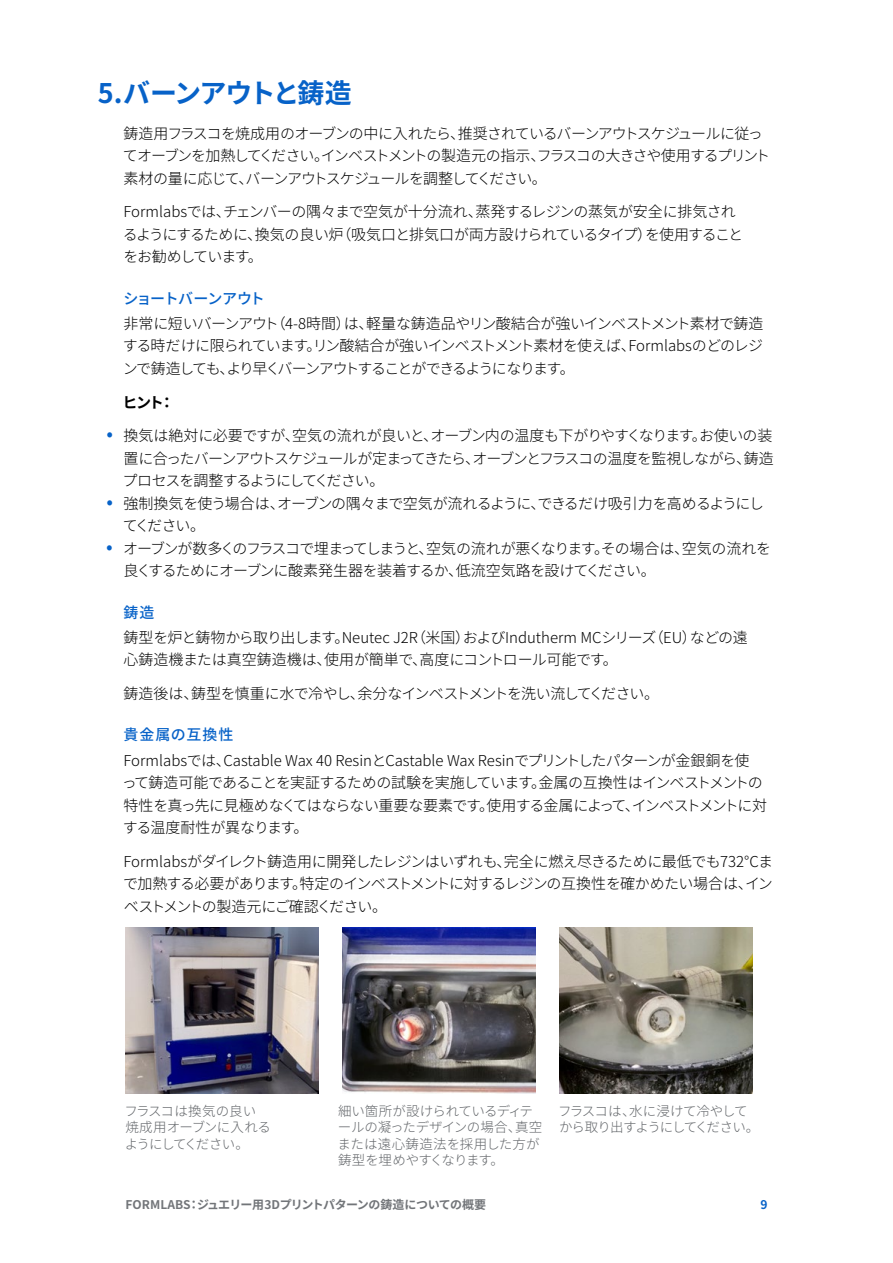
<style>
.page{position:relative;width:893px;height:1263px;background:#fff}
.page>*{position:absolute;margin:0;border:0;box-sizing:border-box;transform-origin:0 0}
.t1{font:700 27px "Noto Sans CJ Kjp";letter-spacing:-.08em;color:#0762c8}
.t2{font:300 15px/22.5px "Noto Sans CJ Kjp";letter-spacing:-.05em;color:#000}
.t3{font:300 15px/22.5px "Noto Sans CJ Kjp";letter-spacing:-.025em;color:#000}
.t4{font:300 15px/22.5px "Noto Sans CJ Kjp";letter-spacing:-.03em;color:#000}
.t5{font:300 15px/22.5px "Noto Sans CJ Kjp";letter-spacing:-.01em;color:#000}
.t6{font:500 15px "Noto Sans CJ Kjp";letter-spacing:-.055em;color:#0762c8}
.t7{font:500 15px "Noto Sans CJ Kjp";letter-spacing:.06em;color:#0762c8}
.t8{font:700 15px "Noto Sans CJ Kjp";color:#000}
.t9{font:500 15px "Noto Sans CJ Kjp";letter-spacing:.01em;color:#0762c8}
.t10{font:300 13.5px/16.2px "Noto Sans CJ Kjp";letter-spacing:-.035em;color:#63666a}
.t11{font:300 13.5px/16.2px "Noto Sans CJ Kjp";letter-spacing:-.075em;color:#63666a}
.t12{font:700 12px "Noto Sans CJ Kjp";letter-spacing:-.02em;color:#727579}
.t13{font:700 12px "Noto Sans CJ Kjp";color:#0762c8}
.s1{font-size:21px;color:#0762c8}
</style>
<div class="page">
<img style="left:125px;top:927px;width:194px;height:166px">
<img style="left:343px;top:927px;width:193px;height:166px">
<img style="left:560px;top:927px;width:192px;height:166px">
<h1 class="t1" style="left:98px;top:77px;width:255px">5.バーンアウトと鋳造</h1>
<p class="t2" style="left:123px;top:122px;width:649px">鋳造用フラスコを焼成用のオーブンの中に入れたら、推奨されているバーンアウトスケジュールに従ってオーブンを加熱してください。インベストメントの製造元の指示、フラスコの大きさや使用するプリント素材の量に応じて、バーンアウトスケジュールを調整してください。</p>
<p class="t4" style="left:123px;top:201px;width:622px">Formlabsでは、チェンバーの隅々まで空気が十分流れ、蒸発するレジンの蒸気が安全に排気されるようにするために、換気の良い炉（吸気口と排気口が両方設けられているタイプ）を使用することをお勧めしています。</p>
<p class="t6" style="left:123px;top:290px;width:143px">ショートバーンアウト</p>
<p class="t2" style="left:123px;top:312px;width:642px;text-align:justify">非常に短いバーンアウト（4-8時間）は、軽量な鋳造品やリン酸結合が強いインベストメント素材で鋳造する時だけに限られています。リン酸結合が強いインベストメント素材を使えば、Formlabsのどのレジンで鋳造しても、より早くバーンアウトすることができるようになります。</p>
<p class="t8" style="left:123px;top:394px;width:53px">ヒント：</p>
<p class="t2" style="left:123px;top:425px;width:653px;text-align:justify;text-indent:-16px"><span class="s1">•</span> 換気は絶対に必要ですが、空気の流れが良いと、オーブン内の温度も下がりやすくなります。お使いの装置に合ったバーンアウトスケジュールが定まってきたら、オーブンとフラスコの温度を監視しながら、鋳造プロセスを調整するようにしてください。</p>
<p class="t2" style="left:123px;top:492px;width:643px;text-indent:-16px"><span class="s1">•</span> 強制換気を使う場合は、オーブンの隅々まで空気が流れるように、できるだけ吸引力を高めるようにしてください。</p>
<p class="t2" style="left:124px;top:537px;width:649px;text-indent:-17px"><span class="s1">•</span> オーブンが数多くのフラスコで埋まってしまうと、空気の流れが悪くなります。その場合は、空気の流れを良くするためにオーブンに酸素発生器を装着するか、低流空気路を設けてください。</p>
<p class="t9" style="left:124px;top:604px;width:32px">鋳造</p>
<p class="t5" style="left:124px;top:626px;width:626px">鋳型を炉と鋳物から取り出します。Neutec J2R（米国）およびIndutherm MCシリーズ（EU）などの遠心鋳造機または真空鋳造機は、使用が簡単で、高度にコントロール可能です。</p>
<p class="t2" style="left:124px;top:683px;width:537px">鋳造後は、鋳型を慎重に水で冷やし、余分なインベストメントを洗い流してください。</p>
<p class="t7" style="left:124px;top:726px;width:111px">貴金属の互換性</p>
<p class="t3" style="left:122px;top:749px;width:647px">Formlabsでは、Castable Wax 40 ResinとCastable Wax Resinでプリントしたパターンが金銀銅を使<br>って鋳造可能であることを実証するための試験を実施しています。金属の互換性はインベストメントの特性を真っ先に見極めなくてはならない重要な要素です。使用する金属によって、インベストメントに対する温度耐性が異なります。</p>
<p class="t2" style="left:123px;top:850px;width:652px;text-align:justify">Formlabsがダイレクト鋳造用に開発したレジンはいずれも、完全に燃え尽きるために最低でも732°Cまで加熱する必要があります。特定のインベストメントに対するレジンの互換性を確かめたい場合は、インベストメントの製造元にご確認ください。</p>
<p class="t10" style="left:124px;top:1103px;width:148px">フラスコは換気の良い焼成用オーブンに入れるようにしてください。</p>
<p class="t10" style="left:338px;top:1103px;width:206px">細い箇所が設けられているディテールの凝ったデザインの場合、真空または遠心鋳造法を採用した方が鋳型を埋めやすくなります。</p>
<p class="t11" style="left:558px;top:1103px;width:203px">フラスコは、水に浸けて冷やしてから取り出すようにしてください。</p>
<p class="t12" style="left:125px;top:1198px;width:362px">FORMLABS：ジュエリー用3Dプリントパターンの鋳造についての概要</p>
<p class="t13" style="left:760px;top:1198px;width:9px">9</p>
</div>
